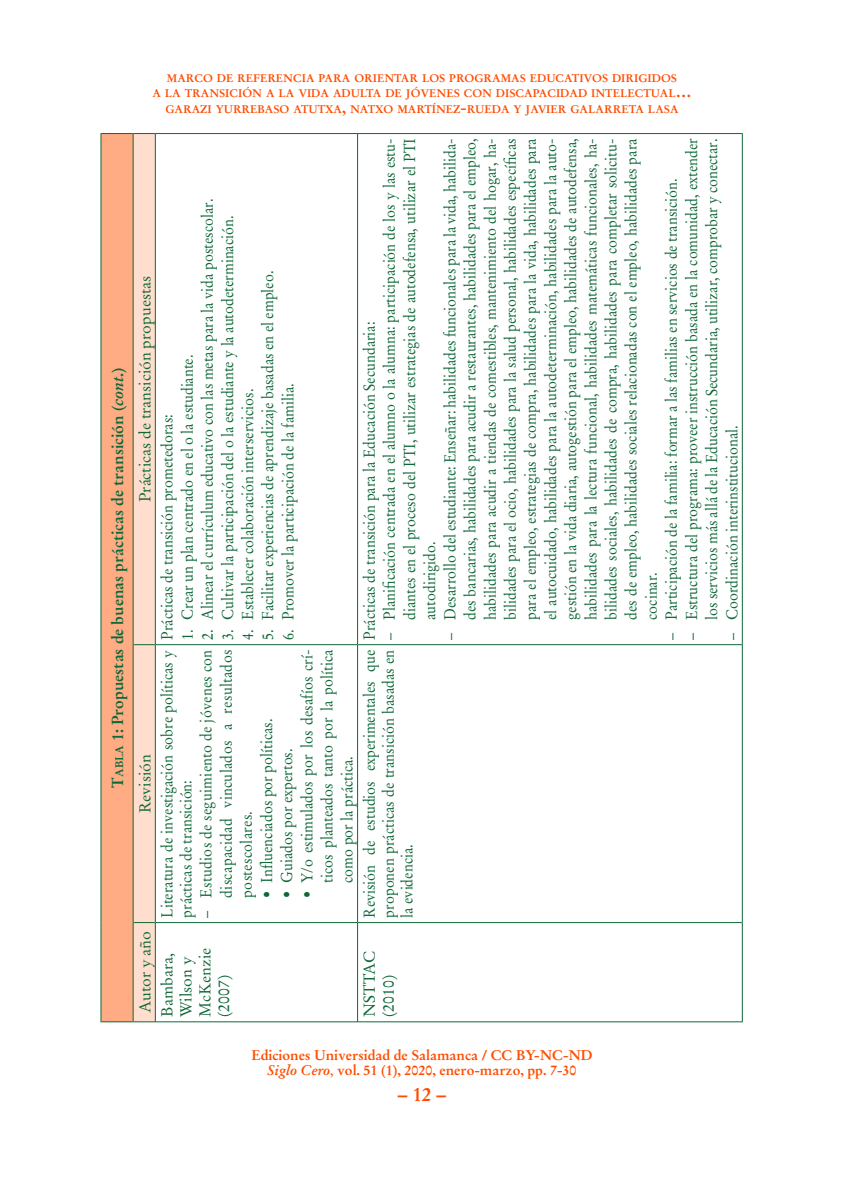
<style>
.page{position:relative;width:844px;height:1191px;background:#fff}
.page>*{position:absolute;margin:0;border:0;box-sizing:border-box;transform-origin:0 0}
.t1{font:700 19.25px "Stempel Garamond";color:#ff4c00}
.TEX_de_párrafo_N_par{font:15.75px/20.1px "Stempel Garamond";color:#0f6838;text-align:justify;scale:.9 1}
.TEX_de_párrafo_N_par-2{font:15.75px/18.9px "Stempel Garamond";color:#0f6838}
.t2{font:700 15.75px "Stempel Garamond";color:#0f6838}
.t3{font:700 14px/15.8px "Stempel Garamond";color:#ff4c00;text-align:center}
.t4{font:700 11.03px/15.8px "Stempel Garamond";color:#ff4c00;text-align:center}
.s1{font-style:inherit}
.s2{font-size:11.03px}
.s3{font-style:italic}
.s4{font-size:15.75px}
.s5{font-weight:400}
</style>
<div class="page">
<div style="left:101px;top:133px;width:32px;height:888px;background:#ffac85"></div>
<hr style="left:100px;top:922px;width:1px;height:100px;background:#0f6838">
<hr style="left:101px;top:1021px;width:32px;height:1px;background:#0f6838">
<hr style="left:100px;top:644px;width:1px;height:278px;background:#0f6838">
<hr style="left:100px;top:133px;width:1px;height:511px;background:#0f6838">
<hr style="left:101px;top:133px;width:32px;height:1px;background:#0f6838">
<svg style="left:133px;top:133px;width:22px;height:889px;background:#efd6c3"></svg>
<hr style="left:155px;top:922px;width:1px;height:100px;background:#0f6838">
<hr style="left:156px;top:1021px;width:201px;height:1px;background:#0f6838">
<hr style="left:155px;top:644px;width:1px;height:278px;background:#0f6838">
<hr style="left:156px;top:922px;width:201px;height:1px;background:#0f6838">
<hr style="left:155px;top:133px;width:1px;height:511px;background:#0f6838">
<hr style="left:156px;top:644px;width:201px;height:1px;background:#0f6838">
<hr style="left:156px;top:133px;width:201px;height:1px;background:#0f6838">
<hr style="left:357px;top:922px;width:1px;height:100px;background:#0f6838">
<hr style="left:358px;top:1021px;width:383px;height:1px;background:#0f6838">
<hr style="left:357px;top:644px;width:1px;height:278px;background:#0f6838">
<hr style="left:358px;top:922px;width:383px;height:1px;background:#0f6838">
<hr style="left:357px;top:133px;width:1px;height:511px;background:#0f6838">
<hr style="left:358px;top:644px;width:383px;height:1px;background:#0f6838">
<hr style="left:358px;top:133px;width:383px;height:1px;background:#0f6838">
<hr style="left:741px;top:922px;width:1px;height:100px;background:#0f6838">
<hr style="left:741px;top:644px;width:1px;height:278px;background:#0f6838">
<hr style="left:741px;top:133px;width:1px;height:511px;background:#0f6838">
<p class="t2" style="left:108px;top:787px;width:421px;rotate:-90deg"><span class="s1">T</span><span class="s2">ABLA</span> 1: Propuestas de buenas prácticas de transición (<span class="s3">cont</span>.)</p>
<p class="t4" style="left:152px;top:70px;width:540px">MARCO DE REFERENCIA PARA ORIENTAR LOS PROGRAMAS EDUCATIVOS DIRIGIDOS<br>A LA TRANSICIÓN A LA VIDA ADULTA DE JÓVENES CON DISCAPACIDAD INTELECTUAL<span class="s4">…<br></span>GARAZI YURREBASO ATUTXA<span class="s4">,</span> NATXO MARTÍNEZ<span class="s4">-</span>RUEDA Y JAVIER GALARRETA LASA</p>
<p class="TEX_de_párrafo_N_par" style="left:197px;top:639px;width:491px;rotate:-90deg">2. Alinear el currículum educativo con las metas para la vida postescolar.</p>
<p class="TEX_de_párrafo_N_par" style="left:217px;top:639px;width:472px;rotate:-90deg">3. Cultivar la participación del o la estudiante y la autodeterminación.</p>
<p class="TEX_de_párrafo_N_par" style="left:258px;top:639px;width:411px;rotate:-90deg">5. Facilitar experiencias de aprendizaje basadas en el empleo.</p>
<p class="TEX_de_párrafo_N_par-2" style="left:135px;top:502px;width:228px;rotate:-90deg">Prácticas de transición propuestas</p>
<p class="TEX_de_párrafo_N_par" style="left:177px;top:639px;width:318px;rotate:-90deg">1. Crear un plan centrado en el o la estudiante.</p>
<p class="TEX_de_párrafo_N_par" style="left:278px;top:639px;width:286px;rotate:-90deg">6. Promover la participación de la familia.</p>
<p class="TEX_de_párrafo_N_par" style="left:238px;top:639px;width:280px;rotate:-90deg">4. Establecer colaboración interservicios.</p>
<p class="TEX_de_párrafo_N_par" style="left:157px;top:639px;width:252px;rotate:-90deg">Prácticas de transición prometedoras:</p>
<p class="TEX_de_párrafo_N_par" style="left:379px;top:620px;width:536px;text-indent:-20px;rotate:-90deg">– Planificación centrada en el alumno o la alumna: participación de los y las estu&shy;diantes en el proceso del PTI, utilizar estrategias de autodefensa, utilizar el PTI autodirigido.</p>
<p class="TEX_de_párrafo_N_par" style="left:440px;top:620px;width:536px;text-indent:-20px;rotate:-90deg">– Desarrollo del estudiante: Enseñar: habilidades funcionales para la vida, habilida&shy;des bancarias, habilidades para acudir a restaurantes, habilidades para el empleo, habilidades para acudir a tiendas de comestibles, mantenimiento del hogar, ha&shy;bilidades para el ocio, habilidades para la salud personal, habilidades específicas para el empleo, estrategias de compra, habilidades para la vida, habilidades para el autocuidado, habilidades para la autodeterminación, habilidades para la auto&shy;gestión en la vida diaria, autogestión para el empleo, habilidades de autodefensa, habilidades para la lectura funcional, habilidades matemáticas funcionales, ha&shy;bilidades sociales, habilidades de compra, habilidades para completar solicitu&shy;des de empleo, habilidades sociales relacionadas con el empleo, habilidades para cocinar.</p>
<p class="TEX_de_párrafo_N_par" style="left:681px;top:639px;width:558px;text-align:right;rotate:-90deg">– Estructura del programa: proveer instrucción basada en la comunidad, extender los servicios más allá de la Educación Secundaria, utilizar, comprobar y conectar.</p>
<p class="TEX_de_párrafo_N_par" style="left:661px;top:639px;width:514px;rotate:-90deg">– Participación de la familia: formar a las familias en servicios de transición.</p>
<p class="TEX_de_párrafo_N_par" style="left:359px;top:639px;width:355px;rotate:-90deg">Prácticas de transición para la Educación Secundaria:</p>
<p class="TEX_de_párrafo_N_par" style="left:721px;top:639px;width:240px;rotate:-90deg">– Coordinación interinstitucional.</p>
<p class="TEX_de_párrafo_N_par-2" style="left:135px;top:813px;width:60px;rotate:-90deg">Revisión</p>
<p class="TEX_de_párrafo_N_par" style="left:297px;top:883px;width:261px;text-indent:-15px;rotate:-90deg">• Y/o estimulados por los desafíos crí&shy;ticos planteados tanto por la política como por la práctica.</p>
<p class="TEX_de_párrafo_N_par" style="left:158px;top:917px;width:299px;line-height:18.9px;rotate:-90deg">Literatura de investigación sobre políticas y prácticas de transición:</p>
<p class="TEX_de_párrafo_N_par" style="left:196px;top:897px;width:277px;text-indent:-20px;rotate:-90deg">– Estudios de seguimiento de jóvenes con discapacidad vinculados a resultados postescolares.</p>
<p class="TEX_de_párrafo_N_par" style="left:360px;top:917px;width:299px;line-height:18.9px;rotate:-90deg">Revisión de estudios experimentales que proponen prácticas de transición basadas en la evidencia.</p>
<p class="TEX_de_párrafo_N_par" style="left:256px;top:897px;width:201px;rotate:-90deg">• Influenciados por políticas.</p>
<p class="TEX_de_párrafo_N_par" style="left:277px;top:897px;width:167px;rotate:-90deg">• Guiados por expertos.</p>
<p class="TEX_de_párrafo_N_par-2" style="left:135px;top:1013px;width:84px;rotate:-90deg">Autor y año</p>
<p class="TEX_de_párrafo_N_par-2" style="left:158px;top:1016px;width:71px;rotate:-90deg">Bambara,<br>Wilson y<br>McKenzie</p>
<p class="TEX_de_párrafo_N_par-2" style="left:214px;top:1016px;width:43px;rotate:-90deg">(2007)</p>
<p class="TEX_de_párrafo_N_par-2" style="left:360px;top:1016px;width:68px;rotate:-90deg">NSTTAC</p>
<p class="TEX_de_párrafo_N_par-2" style="left:379px;top:1016px;width:43px;rotate:-90deg">(2010)</p>
<p class="t3" style="left:251px;top:1046px;width:342px">Ediciones Universidad de Salamanca / CC BY-NC-ND<br><span class="s3">Siglo Cero</span><span class="s5">,</span> vol. 51 (1), 2020, enero-marzo, pp. 7-30</p>
<p class="t1" style="left:398px;top:1082px;width:50px">– 12 –</p>
</div>
